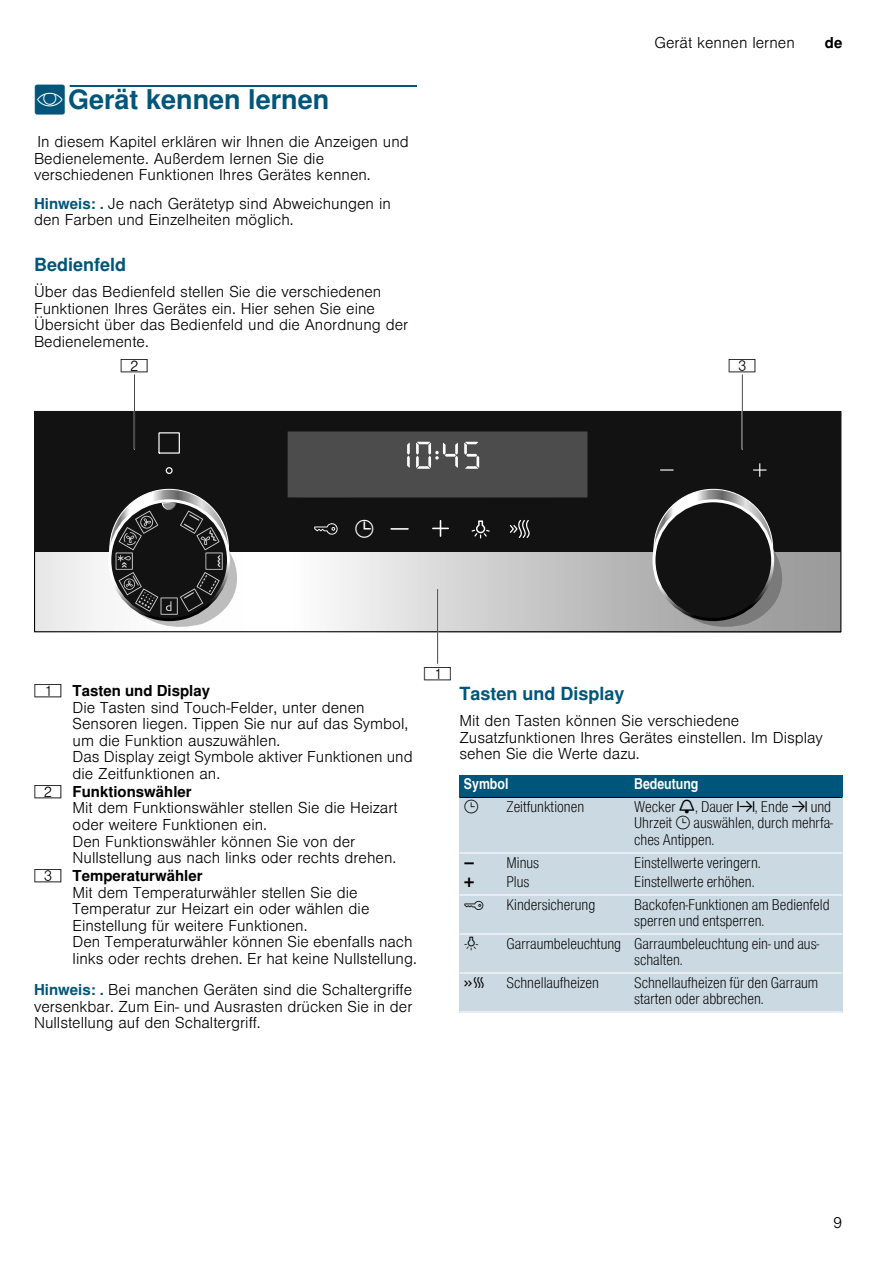
<style>
.page{position:relative;width:893px;height:1263px;background:#fff}
.page>*{position:absolute;margin:0;border:0;box-sizing:border-box;transform-origin:0 0}
.t1{font:700 27px "Nimbus San L";color:#00567a}
.t2{font:700 18px "Nimbus San L";color:#00567a}
.t3{font:300 15px/16.5px "Nimbus San L";color:#000}
.t4{font:15px/16.5px "Nimbus San L Lig Con";color:#000}
.t5{font:15px "Nimbus San L Bol Con";color:#fff}
.t6{font:700 15px "Nimbus San L";color:#000}
.t7{font:15px/19.5px "BSH Symb Gaggenau";color:#000}
.t8{font:15px "BSH Symb PH3";color:#000}
.t9{font:15px "BSH Symb PH1";color:#000}
.t10{font:15px "BSH Symb PH5";color:#000}
.t11{font:15px "BSH Symb All";color:#000}
.s1{font-family:"BSH Symb PG2";font-weight:400}
.s2{font-weight:700;color:#00567a}
.s3{font-family:"BSH Symb PG";font-weight:400}
.s4{font-weight:700}
.s5{font-family:"BSH Symb All"}
.s6{font-family:"BSH Symb PH1"}
.s7{font-family:"BSH Symb PH3"}
</style>
<div class="page">
<div style="left:70px;top:85px;width:347px;height:2px;border:1px solid #00567a"></div>
<svg style="left:36px;top:551px;width:803px;height:79px"></svg>
<div style="left:35px;top:411px;width:805px;height:140px;background:#121212"></div>
<hr style="left:437px;top:589px;width:1px;height:74px;background:#000">
<svg style="left:165px;top:467px;width:8px;height:7px"></svg>
<svg style="left:158px;top:432px;width:22px;height:22px"></svg>
<div style="left:287px;top:431px;width:300px;height:66px;background:#4c4c4c"></div>
<hr style="left:133px;top:375px;width:2px;height:74px;background:#fff">
<hr style="left:134px;top:375px;width:1px;height:74px;background:#000">
<hr style="left:741px;top:375px;width:2px;height:74px;background:#fff">
<hr style="left:741px;top:375px;width:1px;height:74px;background:#000">
<svg style="left:391px;top:528px;width:17px;height:2px"></svg>
<svg style="left:314px;top:523px;width:23px;height:12px"></svg>
<svg style="left:433px;top:521px;width:15px;height:15px"></svg>
<svg style="left:509px;top:520px;width:20px;height:18px"></svg>
<svg style="left:471px;top:520px;width:18px;height:18px"></svg>
<svg style="left:673px;top:545px;width:119px;height:86px;background:#8c8c8c"></svg>
<svg style="left:654px;top:489px;width:118px;height:119px"></svg>
<div style="left:654px;top:501px;width:118px;height:119px;background:#121212;border-radius:50%"></div>
<div style="left:652px;top:499px;width:122px;height:122px;border:3px solid #fff;border-radius:50%"></div>
<svg style="left:110px;top:489px;width:118px;height:119px"></svg>
<svg style="left:116px;top:502px;width:131px;height:128px"></svg>
<svg style="left:660px;top:469px;width:13px;height:2px"></svg>
<svg style="left:753px;top:463px;width:13px;height:14px"></svg>
<div style="left:459px;top:775px;width:170px;height:22px;background:#00567a"></div>
<div style="left:629px;top:775px;width:213px;height:22px;background:#00567a"></div>
<div style="left:459px;top:797px;width:43px;height:56px;background:#cbd9e3"></div>
<div style="left:502px;top:797px;width:127px;height:56px;background:#cbd9e3"></div>
<div style="left:629px;top:797px;width:213px;height:56px;background:#cbd9e3"></div>
<div style="left:459px;top:853px;width:43px;height:42px;background:#cbd9e3"></div>
<div style="left:502px;top:853px;width:127px;height:42px;background:#cbd9e3"></div>
<div style="left:629px;top:853px;width:213px;height:42px;background:#cbd9e3"></div>
<div style="left:459px;top:895px;width:43px;height:39px;background:#cbd9e3"></div>
<div style="left:502px;top:895px;width:127px;height:39px;background:#cbd9e3"></div>
<div style="left:629px;top:895px;width:213px;height:39px;background:#cbd9e3"></div>
<div style="left:459px;top:934px;width:43px;height:39px;background:#cbd9e3"></div>
<div style="left:502px;top:934px;width:127px;height:39px;background:#cbd9e3"></div>
<div style="left:629px;top:934px;width:213px;height:39px;background:#cbd9e3"></div>
<div style="left:459px;top:973px;width:43px;height:39px;background:#cbd9e3"></div>
<div style="left:502px;top:973px;width:127px;height:39px;background:#cbd9e3"></div>
<div style="left:629px;top:973px;width:213px;height:39px;background:#cbd9e3"></div>
<hr style="left:459px;top:797px;width:383px;height:1px;background:#000">
<hr style="left:459px;top:852px;width:383px;height:1px;background:#fff">
<hr style="left:459px;top:894px;width:383px;height:1px;background:#fff">
<hr style="left:459px;top:933px;width:383px;height:1px;background:#fff">
<hr style="left:459px;top:972px;width:383px;height:1px;background:#fff">
<hr style="left:459px;top:1011px;width:383px;height:1px;background:#fff">
<h1 class="t1" style="left:34px;top:83px;width:297px"><span class="s1">*</span>Gerät kennen lernen</h1>
<p class="t3" style="left:34px;top:132px;width:376px">In diesem Kapitel erklären wir Ihnen die Anzeigen und<br>Bedienelemente. Außerdem lernen Sie die verschiedenen Funktionen Ihres Gerätes kennen.</p>
<p class="t3" style="left:34px;top:194px;width:358px"><span class="s2">Hinweis: .</span> Je nach Gerätetyp sind Abweichungen in den Farben und Einzelheiten möglich.</p>
<p class="t2" style="left:34px;top:253px;width:94px">Bedienfeld</p>
<p class="t3" style="left:34px;top:282px;width:376px">Über das Bedienfeld stellen Sie die verschiedenen Funktionen Ihres Gerätes ein. Hier sehen Sie eine Übersicht über das Bedienfeld und die Anordnung der Bedienelemente.</p>
<p class="t3" style="left:654px;top:33px;width:142px">Gerät kennen lernen</p>
<p class="t6" style="left:824px;top:34px;width:19px">de</p>
<p class="t3" style="left:73px;top:681px;width:341px;text-indent:-39px"><span class="s3">(</span> <span class="s4">Tasten und Display<br></span>Die Tasten sind Touch-Felder, unter denen Sensoren liegen. Tippen Sie nur auf das Symbol, um die Funktion auszuwählen.<br>Das Display zeigt Symbole aktiver Funktionen und die Zeitfunktionen an.</p>
<p class="t3" style="left:73px;top:782px;width:326px;text-indent:-39px"><span class="s3">0</span> <span class="s4">Funktionswähler<br></span>Mit dem Funktionswähler stellen Sie die Heizart oder weitere Funktionen ein.<br>Den Funktionswähler können Sie von der Nullstellung aus nach links oder rechts drehen.</p>
<p class="t3" style="left:73px;top:866px;width:346px;text-indent:-39px"><span class="s3">8</span> <span class="s4">Temperaturwähler<br></span>Mit dem Temperaturwähler stellen Sie die Temperatur zur Heizart ein oder wählen die Einstellung für weitere Funktionen.<br>Den Temperaturwähler können Sie ebenfalls nach links oder rechts drehen. Er hat keine Nullstellung.</p>
<p class="t3" style="left:34px;top:980px;width:380px;text-align:justify"><span class="s2">Hinweis: .</span> Bei manchen Geräten sind die Schaltergriffe versenkbar. Zum Ein- und Ausrasten drücken Sie in der Nullstellung auf den Schaltergriff.</p>
<p class="t2" style="left:459px;top:682px;width:167px">Tasten und Display</p>
<p class="t3" style="left:459px;top:711px;width:365px">Mit den Tasten können Sie verschiedene<br>Zusatzfunktionen Ihres Gerätes einstellen. Im Display sehen Sie die Werte dazu.</p>
<p class="t5" style="left:464px;top:775px;width:46px">Symbol</p>
<p class="t5" style="left:634px;top:775px;width:66px">Bedeutung</p>
<p class="t8" style="left:464px;top:798px;width:17px">v</p>
<p class="t4" style="left:506px;top:798px;width:79px">Zeitfunktionen</p>
<p class="t4" style="left:634px;top:798px;width:200px">Wecker <span class="s5">V</span>, Dauer <span class="s6">x</span>, Ende <span class="s6">y</span> und<br>Uhrzeit <span class="s7">v</span> auswählen, durch mehrfa&shy;ches Antippen.</p>
<p class="t7" style="left:464px;top:852px;width:12px">A @</p>
<p class="t4" style="left:506px;top:852px;width:34px;line-height:19.5px">Minus<br>Plus</p>
<p class="t4" style="left:634px;top:852px;width:128px;line-height:19.5px">Einstellwerte veringern.<br>Einstellwerte erhöhen.</p>
<p class="t9" style="left:464px;top:896px;width:22px">'</p>
<p class="t4" style="left:506px;top:895px;width:90px">Kindersicherung</p>
<p class="t4" style="left:634px;top:895px;width:197px">Backofen-Funktionen am Bedienfeld sperren und entsperren.</p>
<p class="t10" style="left:464px;top:935px;width:17px">=</p>
<p class="t4" style="left:506px;top:934px;width:314px;text-align:center">Garraumbeleuchtung Garraumbeleuchtung ein- und aus&shy;schalten.</p>
<p class="t11" style="left:464px;top:974px;width:22px">c</p>
<p class="t4" style="left:506px;top:973px;width:94px">Schnellaufheizen</p>
<p class="t4" style="left:634px;top:973px;width:186px">Schnellaufheizen für den Garraum starten oder abbrechen.</p>
<p class="t3" style="left:833px;top:1213px;width:11px">9</p>
</div>
